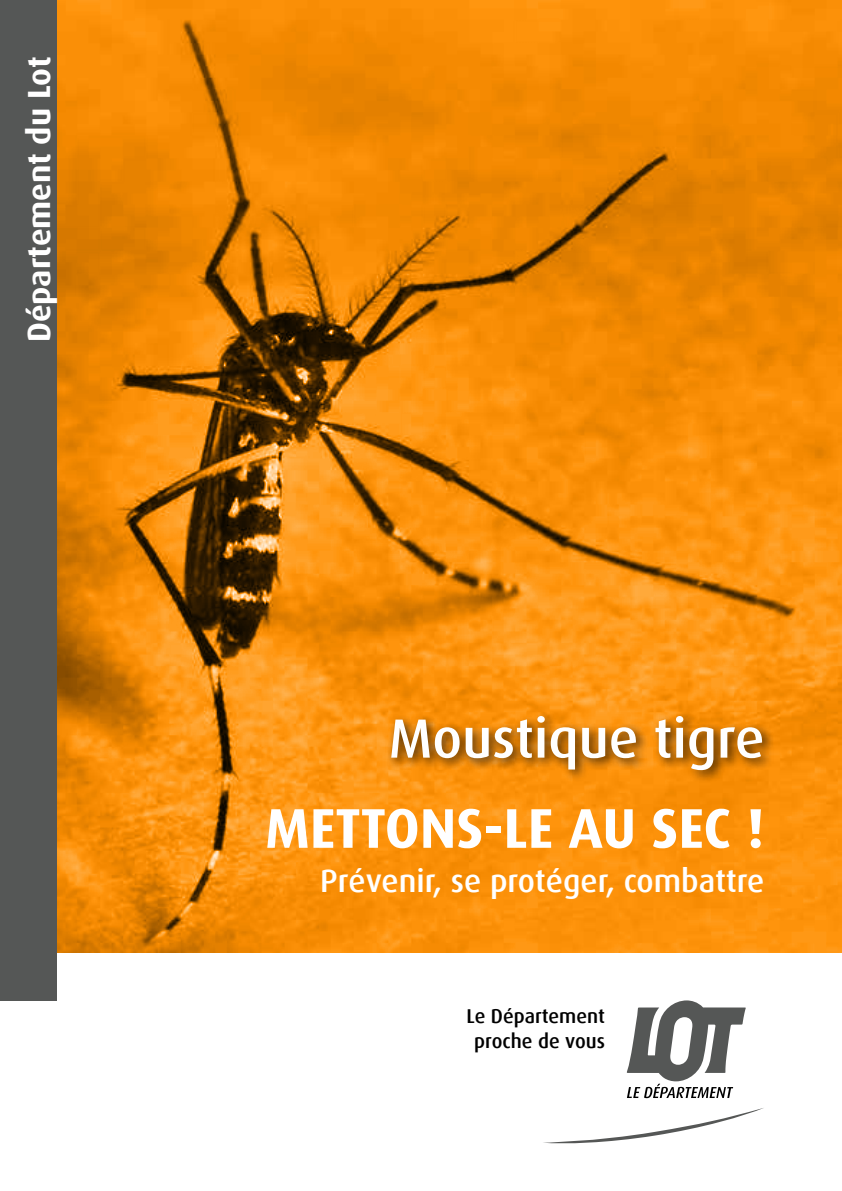
<style>
.page{position:relative;width:842px;height:1191px;background:#fff}
.page>*{position:absolute;margin:0;border:0;box-sizing:border-box;transform-origin:0 0}
.t1{font:700 56px "Dax";letter-spacing:-.005em;color:#fff}
.t2{font:500 32px "Dax";color:#fff}
.t3{font:700 32px "Dax";color:#fff}
.t4{font:500 20px/24.8px "Dax";color:#000;text-align:center}
</style>
<div class="page">
<img style="left:57px;top:0;width:785px;height:952px">
<div style="left:0;top:0;width:57px;height:1000px;background:#555756"></div>
<svg style="left:543px;top:1108px;width:221px;height:36px"></svg>
<svg style="left:627px;top:1000px;width:119px;height:98px"></svg>
<div style="left:386px;top:711px;width:389px;height:72px;background:#000;opacity:.75"></div>
<svg style="left:391px;top:716px;width:371px;height:54px"></svg>
<p class="t3" style="left:21px;top:342px;width:287px;rotate:-90deg">Département du Lot</p>
<h1 class="t1" style="left:265px;top:797px;width:501px">METTONS-LE AU SEC !</h1>
<p class="t2" style="left:320px;top:863px;width:446px">Prévenir, se protéger, combattre</p>
<p class="t4" style="left:466px;top:1004px;width:140px">Le Département proche de vous</p>
</div>
